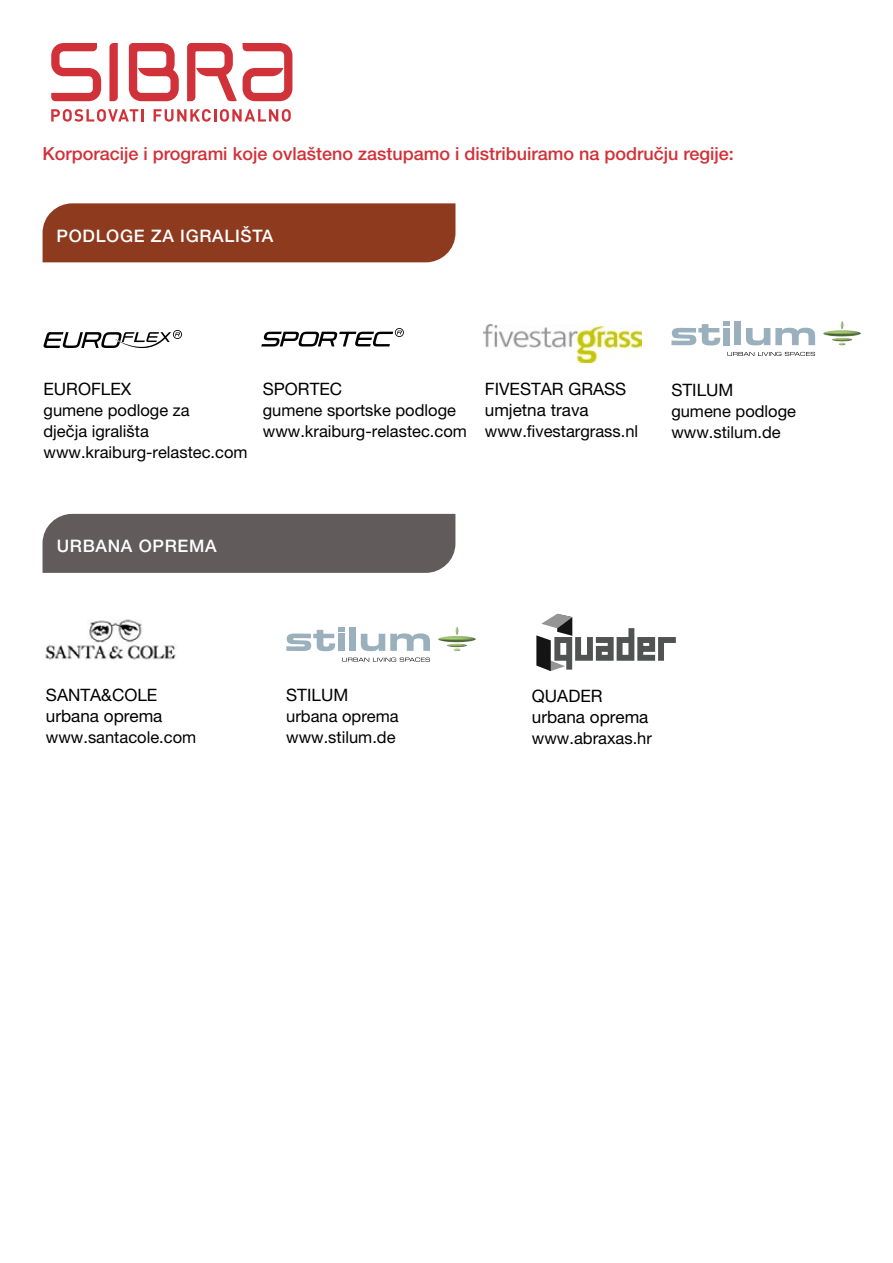
<style>
.page{position:relative;width:893px;height:1263px;background:#fff}
.page>*{position:absolute;margin:0;border:0;box-sizing:border-box;transform-origin:0 0}
.t1{font:500 18px "Helvetica Neue LT Pro";color:#d13138}
.t2{font:500 17.25px "Helvetica Neue LT Pro";letter-spacing:.04em;color:#fff}
.t3{font:17.1px/21px "Helvetica Neue LT Pro";color:#000}
.t4{font:16.5px/21px "Helvetica Neue LT Pro";color:#000}
</style>
<div class="page">
<svg style="left:51px;top:43px;width:50px;height:58px"></svg>
<svg style="left:109px;top:43px;width:9px;height:58px"></svg>
<svg style="left:129px;top:43px;width:50px;height:58px"></svg>
<svg style="left:187px;top:43px;width:106px;height:58px"></svg>
<svg style="left:51px;top:109px;width:93px;height:13px"></svg>
<svg style="left:154px;top:109px;width:137px;height:13px"></svg>
<img style="left:484px;top:324px;width:158px;height:39px">
<div style="left:43px;top:203px;width:412px;height:59px;background:#8e3a1e"></div>
<svg style="left:261px;top:328px;width:143px;height:18px"></svg>
<svg style="left:44px;top:330px;width:138px;height:18px"></svg>
<div style="left:43px;top:514px;width:412px;height:59px;background:#615b5c"></div>
<img style="left:45px;top:619px;width:131px;height:41px">
<svg style="left:536px;top:614px;width:140px;height:57px"></svg>
<div style="left:349px;top:627px;width:7px;height:24px;background:#9ab0bc"></div>
<svg style="left:361px;top:633px;width:69px;height:18px"></svg>
<svg style="left:286px;top:627px;width:59px;height:25px"></svg>
<div style="left:338px;top:634px;width:7px;height:17px;background:#9ab0bc"></div>
<img style="left:438px;top:627px;width:38px;height:24px">
<svg style="left:342px;top:658px;width:88px;height:4px"></svg>
<div style="left:734px;top:321px;width:7px;height:24px;background:#9ab0bc"></div>
<svg style="left:746px;top:328px;width:69px;height:18px"></svg>
<svg style="left:671px;top:321px;width:59px;height:25px"></svg>
<div style="left:723px;top:328px;width:7px;height:17px;background:#9ab0bc"></div>
<img style="left:823px;top:321px;width:38px;height:24px">
<svg style="left:727px;top:352px;width:88px;height:4px"></svg>
<p class="t1" style="left:43px;top:143px;width:693px">Korporacije i programi koje ovlašteno zastupamo i distribuiramo na području regije:</p>
<p class="t2" style="left:57px;top:226px;width:218px">PODLOGE ZA IGRALIŠTA</p>
<p class="t3" style="left:44px;top:378px;width:89px">EUROFLEX</p>
<p class="t4" style="left:44px;top:399px;width:206px">gumene podloge za<br>dječja igrališta www.kraiburg-relastec.com</p>
<p class="t3" style="left:263px;top:378px;width:81px">SPORTEC</p>
<p class="t4" style="left:263px;top:399px;width:206px">gumene sportske podloge www.kraiburg-relastec.com</p>
<p class="t3" style="left:485px;top:378px;width:143px">FIVESTAR GRASS umjetna trava</p>
<p class="t4" style="left:485px;top:420px;width:155px">www.fivestargrass.nl</p>
<p class="t2" style="left:57px;top:535px;width:161px">URBANA OPREMA</p>
<p class="t3" style="left:671px;top:379px;width:64px">STILUM</p>
<p class="t4" style="left:671px;top:400px;width:126px">gumene podloge www.stilum.de</p>
<p class="t3" style="left:46px;top:685px;width:118px">SANTA&amp;COLE urbana oprema</p>
<p class="t4" style="left:46px;top:727px;width:152px">www.santacole.com</p>
<p class="t3" style="left:286px;top:685px;width:64px">STILUM</p>
<p class="t4" style="left:286px;top:706px;width:114px">urbana oprema www.stilum.de</p>
<p class="t3" style="left:532px;top:685px;width:118px">QUADER urbana oprema</p>
<p class="t4" style="left:532px;top:728px;width:122px">www.abraxas.hr</p>
</div>
